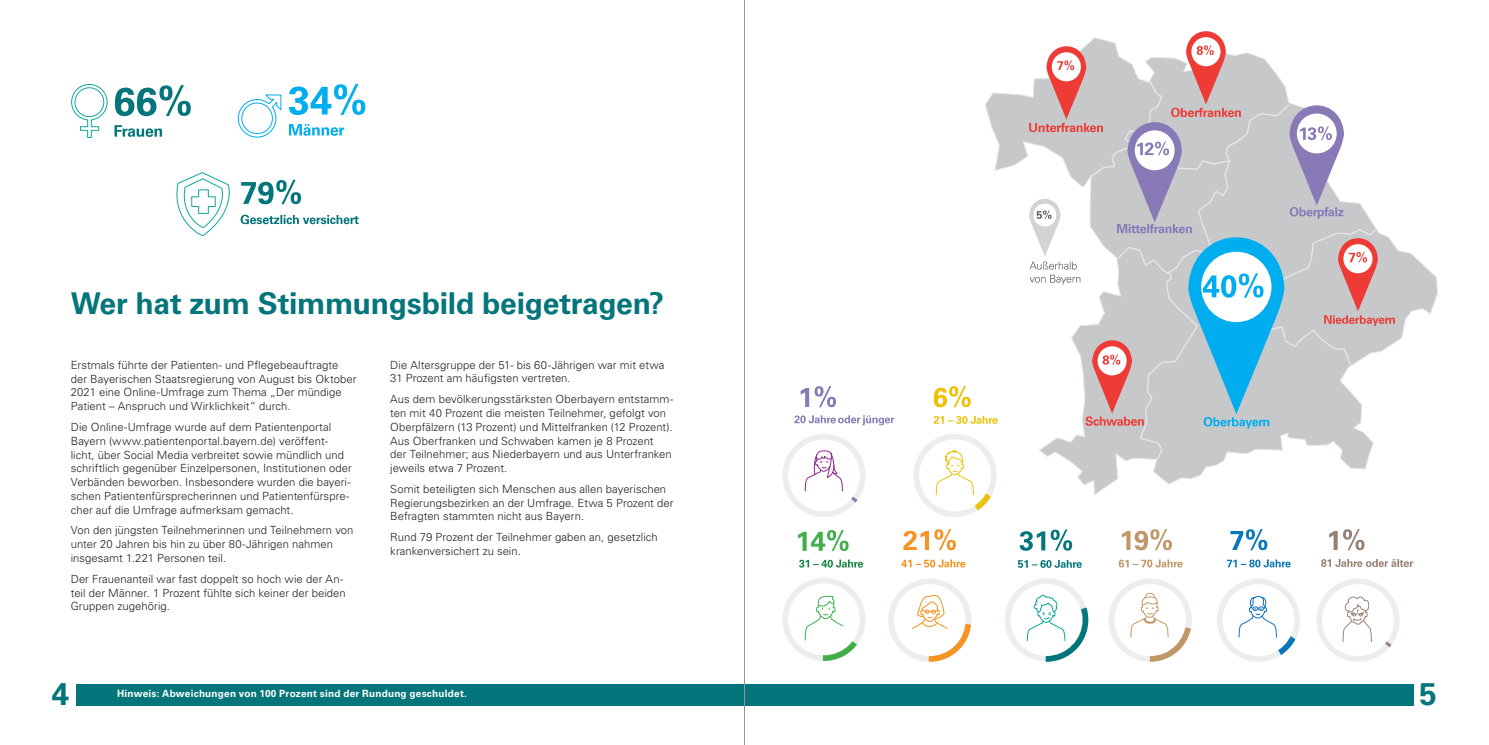
<style>
.page{position:relative;width:1489px;height:745px;background:#fff}
.page>*{position:absolute;margin:0;border:0;box-sizing:border-box;transform-origin:0 0}
.t1{font:700 31.25px "Univers LT Pro 65";color:#04757b}
.Head_1a{font:700 30px "Univers LT Pro 65";letter-spacing:-.01em;color:#04757b}
.t2{font:300 11.25px/13.8px "Univers LT Std";letter-spacing:.005em;color:#231f20}
.t3{font:700 10px "Univers LT Pro 65";letter-spacing:.02em;color:#fff}
</style>
<div class="page">
<div style="left:76px;top:684px;width:1337px;height:21px;background:#04757b"></div>
<img style="left:71px;top:83px;width:295px;height:154px">
<img style="left:782px;top:33px;width:656px;height:629px">
<hr style="left:744px;top:0;width:1px;height:744px;background:#939598">
<h1 class="Head_1a" style="left:71px;top:285px;width:595px">Wer hat zum Stimmungsbild beigetragen?</h1>
<p class="t2" style="left:71px;top:358px;width:287px">Erstmals führte der Patienten- und Pflegebeauftragte der Bayerischen Staatsregierung von August bis Oktober 2021 eine Online-Umfrage zum Thema „Der mündige Patient – Anspruch und Wirklichkeit“ durch.</p>
<p class="t2" style="left:71px;top:420px;width:283px">Die Online-Umfrage wurde auf dem Patientenportal Bayern (www.patientenportal.bayern.de) veröffent&shy;licht, über Social Media verbreitet sowie mündlich und schriftlich gegenüber Einzelpersonen, Institutionen oder Verbänden beworben. Insbesondere wurden die bayeri&shy;schen Patientenfürsprecherinnen und Patientenfürspre&shy;cher auf die Umfrage aufmerksam gemacht.</p>
<p class="t2" style="left:71px;top:523px;width:284px">Von den jüngsten Teilnehmerinnen und Teilnehmern von unter 20 Jahren bis hin zu über 80-Jährigen nahmen insgesamt 1.221 Personen teil.</p>
<p class="t2" style="left:71px;top:571px;width:276px">Der Frauenanteil war fast doppelt so hoch wie der An&shy;teil der Männer. 1 Prozent fühlte sich keiner der beiden<br>Gruppen zugehörig.</p>
<p class="t2" style="left:390px;top:357px;width:276px">Die Altersgruppe der 51- bis 60-Jährigen war mit etwa<br>31 Prozent am häufigsten vertreten.</p>
<p class="t2" style="left:390px;top:392px;width:284px">Aus dem bevölkerungsstärksten Oberbayern entstamm&shy;ten mit 40 Prozent die meisten Teilnehmer, gefolgt von Oberpfälzern (13 Prozent) und Mittelfranken (12 Prozent).<br>Aus Oberfranken und Schwaben kamen je 8 Prozent<br>der Teilnehmer; aus Niederbayern und aus Unterfranken jeweils etwa 7 Prozent.</p>
<p class="t2" style="left:390px;top:481px;width:285px">Somit beteiligten sich Menschen aus allen bayerischen<br>Regierungsbezirken an der Umfrage. Etwa 5 Prozent der<br>Befragten stammten nicht aus Bayern.</p>
<p class="t2" style="left:390px;top:530px;width:269px">Rund 79 Prozent der Teilnehmer gaben an, gesetzlich krankenversichert zu sein.</p>
<h1 class="t1" style="left:52px;top:674px;width:19px">4</h1>
<p class="t3" style="left:117px;top:687px;width:351px">Hinweis: Abweichungen von 100 Prozent sind der Rundung geschuldet.</p>
<h1 class="t1" style="left:1419px;top:674px;width:19px">5</h1>
</div>
